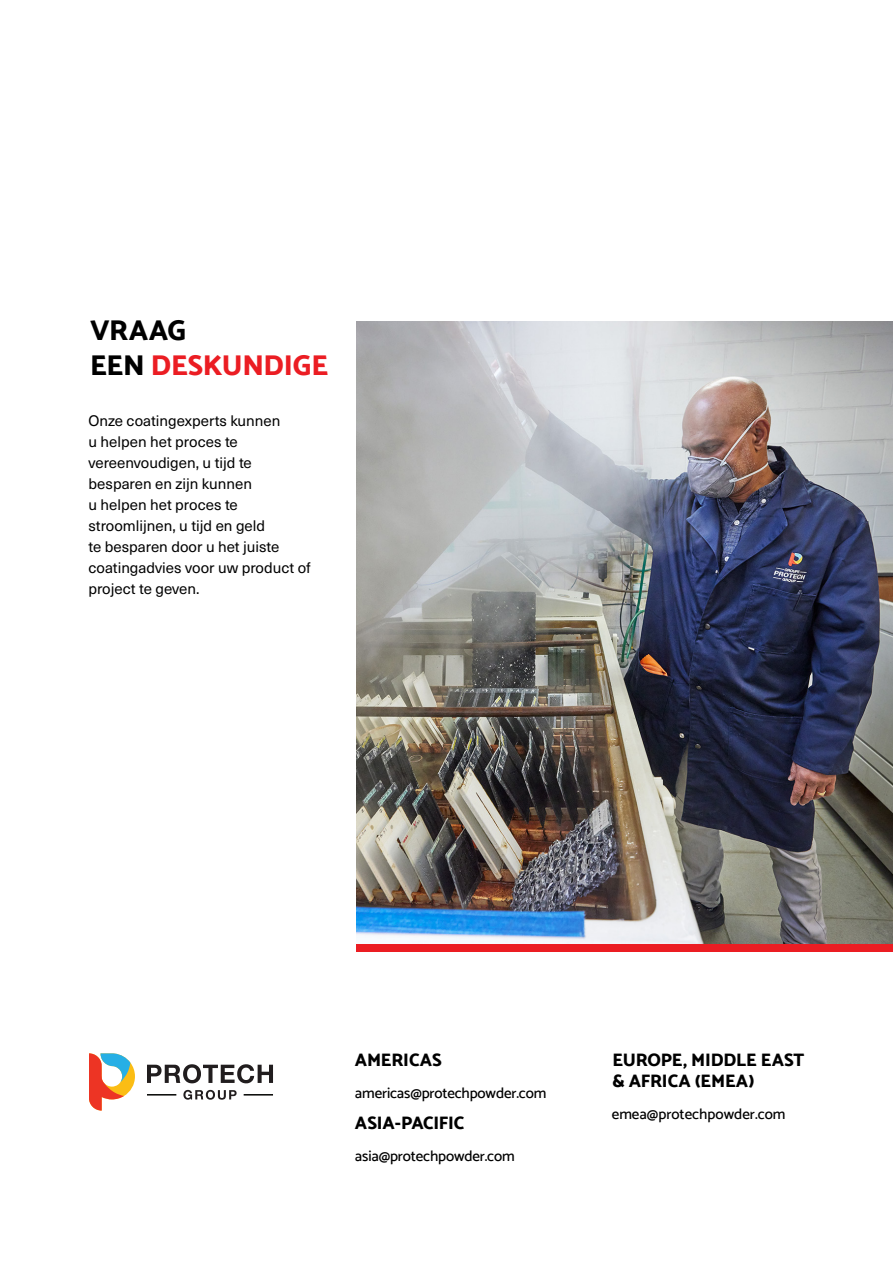
<style>
.page{position:relative;width:893px;height:1263px;background:#fff}
.page>*{position:absolute;margin:0;border:0;box-sizing:border-box;transform-origin:0 0}
.TITRE-back_cover{font:800 28.5px "Catamaran";letter-spacing:-.01em;color:#eb1d23}
.TITRE-back_cover-2{font:800 28.5px "Catamaran";color:#000}
.t1{font:800 18px/21px "Catamaran";letter-spacing:-.01em;color:#000}
.Paragraph{font:15px/21px "Neue Haas Unica";color:#000}
.t2{font:500 15px "Catamaran";letter-spacing:-.01em;color:#000}
.s1{color:#000}
</style>
<div class="page">
<img style="left:356px;top:321px;width:537px;height:623px">
<div style="left:356px;top:944px;width:537px;height:8px;background:#eb1d23"></div>
<svg style="left:90px;top:1053px;width:45px;height:57px"></svg>
<svg style="left:147px;top:1064px;width:126px;height:19px"></svg>
<svg style="left:183px;top:1090px;width:54px;height:10px"></svg>
<svg style="left:147px;top:1094px;width:29px;height:1px"></svg>
<svg style="left:244px;top:1094px;width:29px;height:1px"></svg>
<p class="TITRE-back_cover-2" style="left:90px;top:313px;width:97px">VRAAG</p>
<p class="TITRE-back_cover" style="left:90px;top:349px;width:240px"><span class="s1">EEN</span> DESKUNDIGE</p>
<p class="Paragraph" style="left:88px;top:409px;width:224px">Onze coatingexperts kunnen<br>u helpen het proces te vereenvoudigen, u tijd te besparen en zijn kunnen<br>u helpen het proces te stroomlijnen, u tijd en geld<br>te besparen door u het juiste coatingadvies voor uw product of project te geven.</p>
<p class="t1" style="left:355px;top:1049px;width:88px">AMERICAS</p>
<p class="t2" style="left:355px;top:1084px;width:193px">americas@protechpowder.com</p>
<p class="t1" style="left:355px;top:1112px;width:111px">ASIA-PACIFIC</p>
<p class="t2" style="left:355px;top:1147px;width:161px">asia@protechpowder.com</p>
<p class="t1" style="left:612px;top:1049px;width:194px">EUROPE, MIDDLE EAST &amp; AFRICA (EMEA)</p>
<p class="t2" style="left:612px;top:1105px;width:175px">emea@protechpowder.com</p>
</div>
